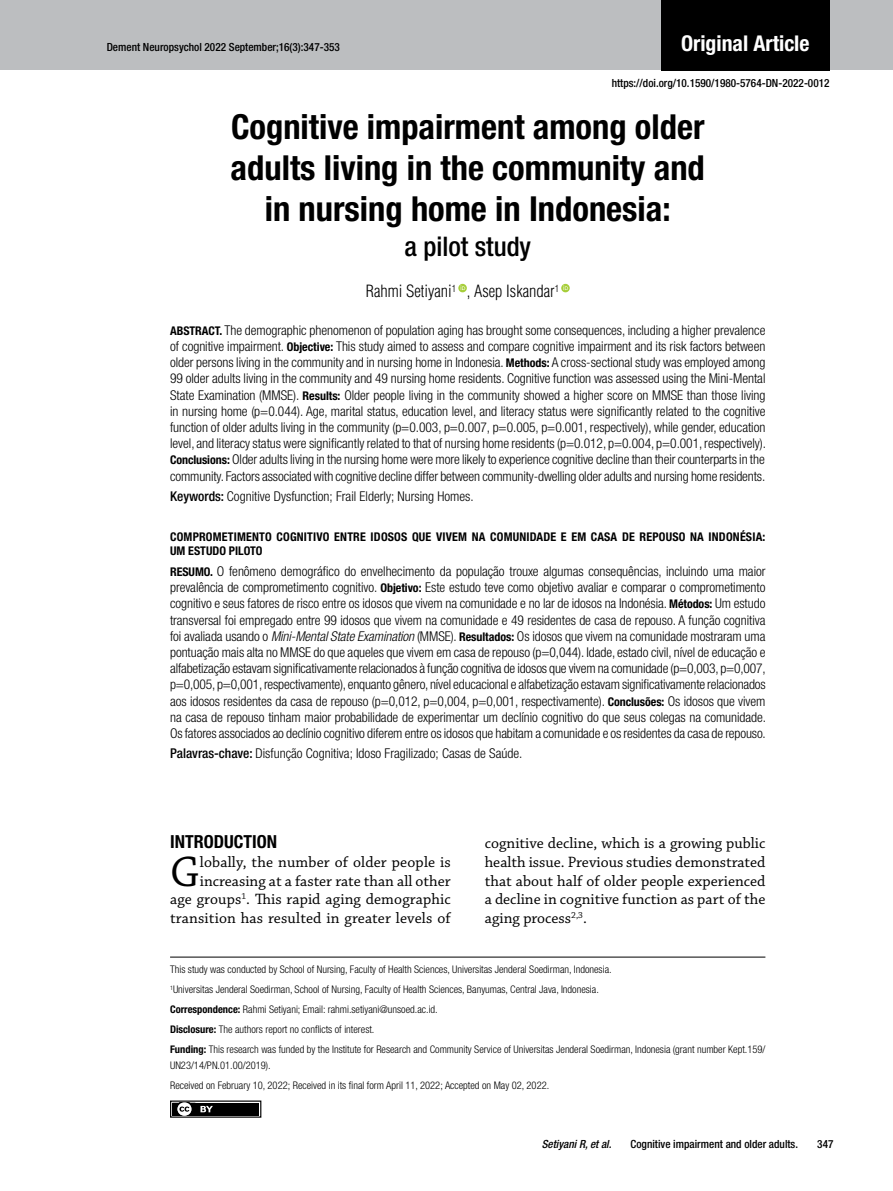
<style>
.page{position:relative;width:893px;height:1191px;background:#fff}
.page>*{position:absolute;margin:0;border:0;box-sizing:border-box;transform-origin:0 0}
.t1{font:44.85px "Chaparral Pro";color:#000}
.t2{font:700 condensed 34.5px/40.5px "Helvetica Neue LT Std";color:#000;text-align:center}
.t3{font:500 condensed 27px "Helvetica Neue LT Std";color:#000}
.t4{font:700 condensed 21.75px "Helvetica Neue LT Std";color:#fff}
.t5{font:700 condensed 18px "Helvetica Neue LT Std";color:#000}
.t6{font:300 condensed 16.5px "Helvetica LT Std";color:#000}
.t7{font:15.75px/18.9px "Chaparral Pro";letter-spacing:.005em;color:#000;text-align:right}
.t8{font:300 condensed 13.5px/16.2px "Helvetica Neue LT Std";letter-spacing:-.01em;color:#000;text-align:justify}
.t9{font:700 condensed 12px/14.4px "Helvetica Neue LT Std";letter-spacing:.015em;color:#000}
.t10{font:500 condensed 11.25px "Helvetica Neue LT Std";color:#000}
.t11{font:italic 500 condensed 11.25px "Helvetica Neue LT Std";color:#000}
.t12{font:300 condensed 10.5px/20px "Helvetica Neue LT Std";color:#000}
.s1{font-weight:700;font-size:12px}
.s2{font-weight:500}
.s3{font-style:italic}
.s4{font-weight:700}
</style>
<div class="page">
<div style="left:0;top:0;width:893px;height:70px;background:#bcbec0"></div>
<div style="left:661px;top:0;width:168px;height:70px;background:#000"></div>
<div style="left:170px;top:1100px;width:91px;height:17px;border:1px solid #000"></div>
<div style="left:172px;top:1102px;width:87px;height:13px;background:#000"></div>
<svg style="left:172px;top:1102px;width:41px;height:13px"></svg>
<svg style="left:458px;top:284px;width:9px;height:8px"></svg>
<svg style="left:461px;top:285px;width:4px;height:5px"></svg>
<svg style="left:561px;top:284px;width:9px;height:8px"></svg>
<svg style="left:563px;top:285px;width:5px;height:5px"></svg>
<hr style="left:170px;top:956px;width:595px;height:1px;background:#000">
<p class="t10" style="left:107px;top:41px;width:235px">Dement Neuropsychol 2022 September;16(3):347-353</p>
<h3 class="t4" style="left:681px;top:31px;width:130px">Original Article</h3>
<p class="t10" style="left:612px;top:76px;width:219px">https://doi.org/10.1590/1980-5764-DN-2022-0012</p>
<h2 class="t2" style="left:231px;top:106px;width:476px">Cognitive impairment among older adults living in the community and in nursing home in Indonesia:</h2>
<h3 class="t3" style="left:404px;top:231px;width:128px">a pilot study</h3>
<p class="t6" style="left:366px;top:281px;width:195px">Rahmi Setiyani<sup>1</sup> , Asep Iskandar<sup>1</sup></p>
<p class="t8" style="left:170px;top:322px;width:597px"><span class="s1">ABSTRACT.</span> The demographic phenomenon of population aging has brought some consequences, including a higher prevalence of cognitive impairment. <span class="s1">Objective:</span> This study aimed to assess and compare cognitive impairment and its risk factors between older persons living in the community and in nursing home in Indonesia. <span class="s1">Methods:</span> A cross-sectional study was employed among 99 older adults living in the community and 49 nursing home residents. Cognitive function was assessed using the Mini-Mental State Examination (MMSE). <span class="s1">Results:</span> Older people living in the community showed a higher score on MMSE than those living in nursing home (p=0.044). Age, marital status, education level, and literacy status were significantly related to the cognitive function of older adults living in the community (p=0.003, p=0.007, p=0.005, p=0.001, respectively), while gender, education level, and literacy status were significantly related to that of nursing home residents (p=0.012, p=0.004, p=0.001, respectively).<br><span class="s1">Conclusions:</span> Older adults living in the nursing home were more likely to experience cognitive decline than their counterparts in the community. Factors associated with cognitive decline differ between community-dwelling older adults and nursing home residents.</p>
<p class="t8" style="left:170px;top:488px;width:305px"><span class="s2">Keywords:</span> Cognitive Dysfunction; Frail Elderly; Nursing Homes.</p>
<p class="t9" style="left:170px;top:529px;width:597px">COMPROMETIMENTO COGNITIVO ENTRE IDOSOS QUE VIVEM NA COMUNIDADE E EM CASA DE REPOUSO NA INDONÉSIA:<br>UM ESTUDO PILOTO</p>
<p class="t8" style="left:170px;top:563px;width:597px"><span class="s1">RESUMO.</span> O fenômeno demográfico do envelhecimento da população trouxe algumas consequências, incluindo uma maior prevalência de comprometimento cognitivo. <span class="s1">Objetivo:</span> Este estudo teve como objetivo avaliar e comparar o comprometimento cognitivo e seus fatores de risco entre os idosos que vivem na comunidade e no lar de idosos na Indonésia. <span class="s1">Métodos:</span> Um estudo transversal foi empregado entre 99 idosos que vivem na comunidade e 49 residentes de casa de repouso. A função cognitiva foi avaliada usando o <span class="s3">Mini-Mental State Examination</span> (MMSE). <span class="s1">Resultados:</span> Os idosos que vivem na comunidade mostraram uma pontuação mais alta no MMSE do que aqueles que vivem em casa de repouso (p=0,044). Idade, estado civil, nível de educação e alfabetização estavam significativamente relacionados à função cognitiva de idosos que vivem na comunidade (p=0,003, p=0,007, p=0,005, p=0,001, respectivamente), enquanto gênero, nível educacional e alfabetização estavam significativamente relacionados aos idosos residentes da casa de repouso (p=0,012, p=0,004, p=0,001, respectivamente). <span class="s1">Conclusões:</span> Os idosos que vivem na casa de repouso tinham maior probabilidade de experimentar um declínio cognitivo do que seus colegas na comunidade.<br>Os fatores associados ao declínio cognitivo diferem entre os idosos que habitam a comunidade e os residentes da casa de repouso.</p>
<p class="t8" style="left:170px;top:745px;width:354px"><span class="s2">Palavras-chave:</span> Disfunção Cognitiva; Idoso Fragilizado; Casas de Saúde.</p>
<h3 class="t5" style="left:170px;top:830px;width:108px">INTRODUCTION</h3>
<h1 class="t1" style="left:170px;top:846px;width:31px">G</h1>
<p class="t7" style="left:485px;top:834px;width:282px;text-align:justify">cognitive decline, which is a growing public health issue. Previous studies demonstrated that about half of older people experienced a decline in cognitive function as part of the aging process<sup>2,3</sup>.</p>
<p class="t12" style="left:170px;top:959px;width:597px">This study was conducted by School of Nursing, Faculty of Health Sciences, Universitas Jenderal Soedirman, Indonesia.<br><sup>1</sup>Universitas Jenderal Soedirman, School of Nursing, Faculty of Health Sciences, Banyumas, Central Java, Indonesia.<br><span class="s4">Correspondence:</span> Rahmi Setiyani; Email: rahmi.setiyani@unsoed.ac.id.<br><span class="s4">Disclosure:</span> The authors report no conflicts of interest.<br><span class="s4">Funding:</span> This research was funded by the Institute for Research and Community Service of Universitas Jenderal Soedirman, Indonesia (grant number Kept.159/</p>
<p class="t12" style="left:170px;top:1055px;width:381px">UN23/14/PN.01.00/2019).<br>Received on February 10, 2022; Received in its final form April 11, 2022; Accepted on May 02, 2022.</p>
<p class="t7" style="left:170px;top:852px;width:282px">lobally, the number of older people is increasing at a faster rate than all other<br>age groups<sup>1</sup>. This rapid aging demographic transition has resulted in greater levels of</p>
<p class="t11" style="left:542px;top:1137px;width:71px">Setiyani R, et al.</p>
<p class="t10" style="left:631px;top:1137px;width:169px">Cognitive impairment and older adults.</p>
<p class="t10" style="left:817px;top:1137px;width:18px">347</p>
</div>
